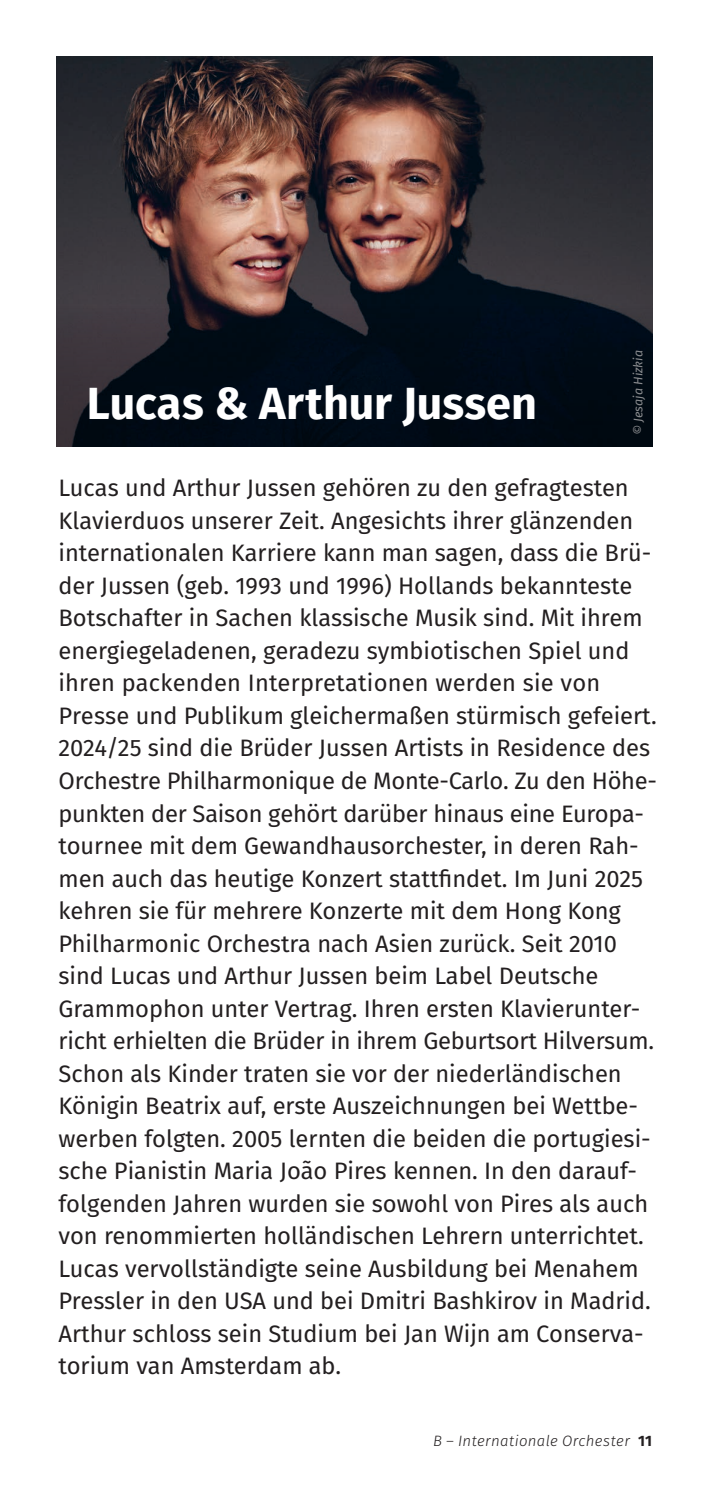
<style>
.page{position:relative;width:709px;height:1489px;background:#fff}
.page>*{position:absolute;margin:0;border:0;box-sizing:border-box;transform-origin:0 0}
.Künstler-Bio___Headline{font:700 45px "Fira Sans";color:#fff}
.Fließtext{font:23.75px/32.5px "Fira Sans";color:#231f20}
.t1{font:italic 300 15px "Fira Sans";letter-spacing:.02em;color:#231f20}
.Fotocredit{font:italic 12.5px "Fira Sans";color:#8a8c8f}
.s1{font-weight:700;font-style:normal}
</style>
<div class="page">
<img style="left:57px;top:57px;width:595px;height:390px">
<svg style="left:57px;top:306px;width:595px;height:140px;background:#09101b"></svg>
<p class="Künstler-Bio___Headline" style="left:87px;top:365px;width:451px">Lucas &amp; Arthur Jussen</p>
<p class="Fotocredit" style="left:629px;top:435px;width:87px;rotate:-90deg">© Jesaja Hizkia</p>
<p class="Fließtext" style="left:58px;top:471px;width:600px">Lucas und Arthur Jussen gehören zu den gefragtesten Klavierduos unserer Zeit. Angesichts ihrer glänzenden internationalen Karriere kann man sagen, dass die Brü&shy;der Jussen (geb. 1993 und 1996) Hollands bekannteste Botschafter in Sachen klassische Musik sind. Mit ihrem energiegeladenen, geradezu symbiotischen Spiel und ihren packenden Interpretationen werden sie von Presse und Publikum gleichermaßen stürmisch gefeiert.<br>2024/25 sind die Brüder Jussen Artists in Residence des Orchestre Philharmonique de Monte-Carlo. Zu den Höhe&shy;punkten der Saison gehört darüber hinaus eine Europa&shy;tournee mit dem Gewandhausorchester, in deren Rah&shy;men auch das heutige Konzert stattfindet. Im Juni 2025 kehren sie für mehrere Konzerte mit dem Hong Kong Philharmonic Orchestra nach Asien zurück. Seit 2010 sind Lucas und Arthur Jussen beim Label Deutsche Grammophon unter Vertrag. Ihren ersten Klavierunter&shy;richt erhielten die Brüder in ihrem Geburtsort Hilversum.<br>Schon als Kinder traten sie vor der niederländischen Königin Beatrix auf, erste Auszeichnungen bei Wettbe&shy;werben folgten. 2005 lernten die beiden die portugiesi&shy;sche Pianistin Maria João Pires kennen. In den darauf&shy;folgenden Jahren wurden sie sowohl von Pires als auch von renommierten holländischen Lehrern unterrichtet.<br>Lucas vervollständigte seine Ausbildung bei Menahem Pressler in den USA und bei Dmitri Bashkirov in Madrid.<br>Arthur schloss sein Studium bei Jan Wijn am Conserva&shy;torium van Amsterdam ab.</p>
<p class="t1" style="left:433px;top:1430px;width:220px">B – Internationale Orchester <span class="s1">11</span></p>
</div>
